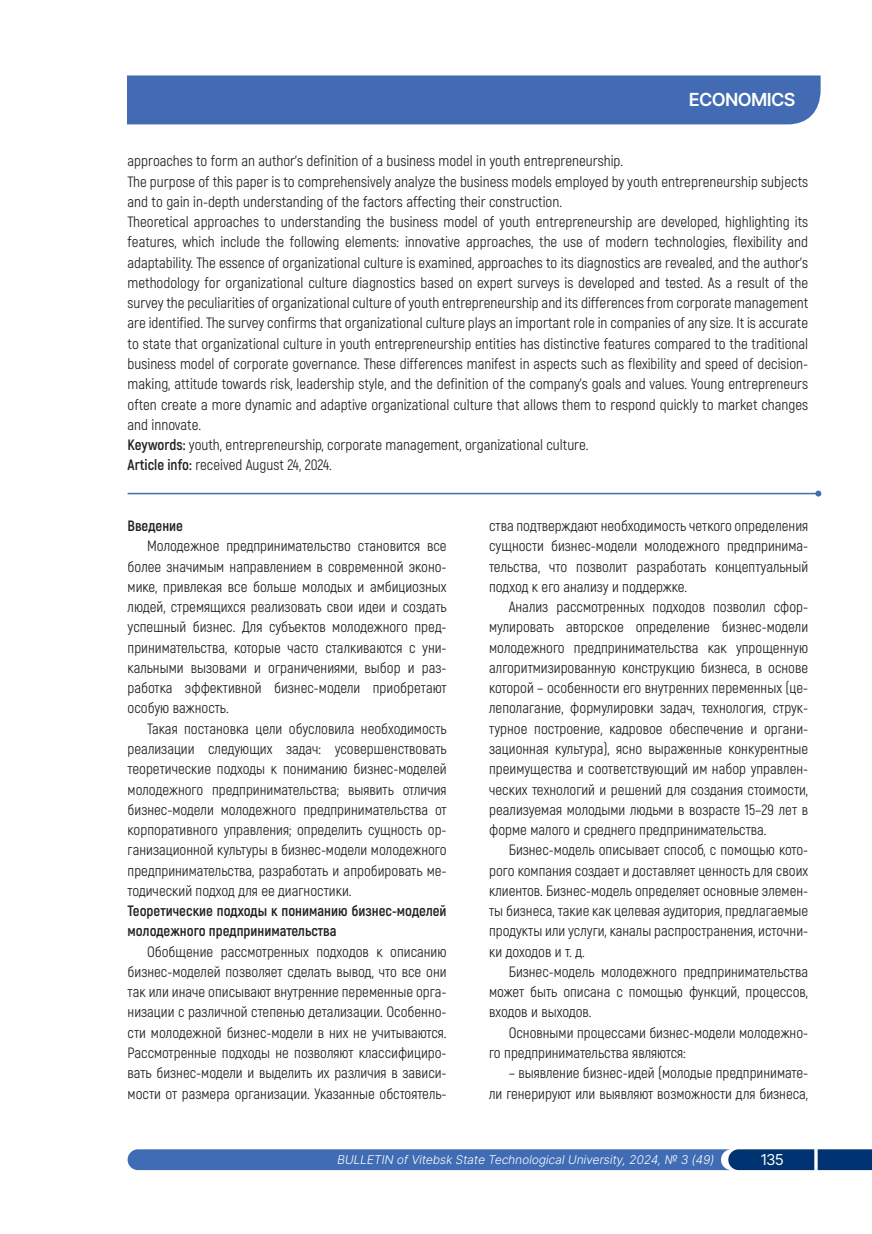
<style>
.page{position:relative;width:872px;height:1234px;background:#fff}
.page>*{position:absolute;margin:0;border:0;box-sizing:border-box;transform-origin:0 0}
.t1{font:600 18px "Inter Tight";color:#fff}
.Основной_текст{font:15px/20.2px "Akrobat";color:#231f20;text-align:justify}
.Основной_текст-2{font:700 15px/20.2px "Akrobat";color:#231f20}
.t2{font:15px "Inter Tight";color:#fff}
.t3{font:italic 300 12px "Inter Tight";letter-spacing:.025em;color:#fff}
.s1{font-weight:700}
</style>
<div class="page">
<svg style="left:128px;top:1149px;width:744px;height:20px;background:#3966ab"></svg>
<div style="left:127px;top:75px;width:693px;height:49px;background:#426bb3"></div>
<hr style="left:128px;top:492px;width:690px;height:2px;background:#426bb3">
<svg style="left:815px;top:490px;width:6px;height:6px"></svg>
<p class="t1" style="left:689px;top:86px;width:107px">ECONOMICS</p>
<p class="Основной_текст" style="left:128px;top:151px;width:497px">approaches to form an author's definition of a business model in youth entrepreneurship.</p>
<p class="Основной_текст" style="left:128px;top:171px;width:682px">The purpose of this paper is to comprehensively analyze the business models employed by youth entrepreneurship subjects and to gain in-depth understanding of the factors affecting their construction.</p>
<p class="Основной_текст" style="left:128px;top:212px;width:682px">Theoretical approaches to understanding the business model of youth entrepreneurship are developed, highlighting its features, which include the following elements: innovative approaches, the use of modern technologies, flexibility and adaptability. The essence of organizational culture is examined, approaches to its diagnostics are revealed, and the author's methodology for organizational culture diagnostics based on expert surveys is developed and tested. As a result of the survey the peculiarities of organizational culture of youth entrepreneurship and its differences from corporate management are identified. The survey confirms that organizational culture plays an important role in companies of any size. It is accurate to state that organizational culture in youth entrepreneurship entities has distinctive features compared to the traditional business model of corporate governance. These differences manifest in aspects such as flexibility and speed of decision&shy;making, attitude towards risk, leadership style, and the definition of the company's goals and values. Young entrepreneurs often create a more dynamic and adaptive organizational culture that allows them to respond quickly to market changes and innovate.</p>
<p class="Основной_текст" style="left:128px;top:434px;width:462px"><span class="s1">Keywords:</span> youth, entrepreneurship, corporate management, organizational culture.</p>
<p class="Основной_текст" style="left:128px;top:455px;width:206px"><span class="s1">Article info:</span> received August 24, 2024.</p>
<p class="Основной_текст-2" style="left:128px;top:515px;width:57px">Введение</p>
<p class="Основной_текст" style="left:128px;top:536px;width:320px;text-indent:20px">Молодежное предпринимательство становится все более значимым направлением в современной эконо&shy;мике, привлекая все больше молодых и амбициозных людей, стремящихся реализовать свои идеи и создать успешный бизнес. Для субъектов молодежного пред&shy;принимательства, которые часто сталкиваются с уни&shy;кальными вызовами и ограничениями, выбор и раз&shy;работка эффективной бизнес-модели приобретают особую важность.</p>
<p class="Основной_текст" style="left:128px;top:718px;width:320px;text-indent:20px">Такая постановка цели обусловила необходимость реализации следующих задач: усовершенствовать теоретические подходы к пониманию бизнес-моделей молодежного предпринимательства; выявить отличия бизнес-модели молодежного предпринимательства от корпоративного управления; определить сущность ор&shy;ганизационной культуры в бизнес-модели молодежного предпринимательства, разработать и апробировать ме&shy;тодический подход для ее диагностики.</p>
<p class="Основной_текст-2" style="left:128px;top:900px;width:320px">Теоретические подходы к пониманию бизнес-моделей молодежного предпринимательства</p>
<p class="Основной_текст" style="left:128px;top:941px;width:320px;text-indent:20px">Обобщение рассмотренных подходов к описанию бизнес-моделей позволяет сделать вывод, что все они так или иначе описывают внутренние переменные орга&shy;низации с различной степенью детализации. Особенно&shy;сти молодежной бизнес-модели в них не учитываются.<br>Рассмотренные подходы не позволяют классифициро&shy;вать бизнес-модели и выделить их различия в зависи&shy;мости от размера организации. Указанные обстоятель-</p>
<p class="Основной_текст" style="left:489px;top:515px;width:320px">ства подтверждают необходимость четкого определения сущности бизнес-модели молодежного предпринима&shy;тельства, что позволит разработать концептуальный подход к его анализу и поддержке.</p>
<p class="Основной_текст" style="left:489px;top:596px;width:320px;text-indent:20px">Анализ рассмотренных подходов позволил сфор&shy;мулировать авторское определение бизнес-модели молодежного предпринимательства как упрощенную алгоритмизированную конструкцию бизнеса, в основе которой – особенности его внутренних переменных (це&shy;леполагание, формулировки задач, технология, струк&shy;турное построение, кадровое обеспечение и органи&shy;зационная культура), ясно выраженные конкурентные преимущества и соответствующий им набор управлен&shy;ческих технологий и решений для создания стоимости, реализуемая молодыми людьми в возрасте 15–29 лет в форме малого и среднего предпринимательства.</p>
<p class="Основной_текст" style="left:489px;top:839px;width:320px;text-indent:20px">Бизнес-модель описывает способ, с помощью кото&shy;рого компания создает и доставляет ценность для своих клиентов. Бизнес-модель определяет основные элемен&shy;ты бизнеса, такие как целевая аудитория, предлагаемые продукты или услуги, каналы распространения, источни&shy;ки доходов и т. д.</p>
<p class="Основной_текст" style="left:489px;top:961px;width:320px;text-indent:20px">Бизнес-модель молодежного предпринимательства может быть описана с помощью функций, процессов, входов и выходов.</p>
<p class="Основной_текст" style="left:489px;top:1022px;width:320px;text-indent:20px">Основными процессами бизнес-модели молодежно&shy;го предпринимательства являются:</p>
<p class="Основной_текст" style="left:489px;top:1062px;width:320px;text-align:right">– выявление бизнес-идей (молодые предпринимате-<br>ли генерируют или выявляют возможности для бизнеса,</p>
<p class="t3" style="left:337px;top:1150px;width:378px">BULLETIN of Vitebsk State Technological University, 2024, № 3 (49)</p>
<p class="t2" style="left:761px;top:1148px;width:24px">135</p>
</div>
